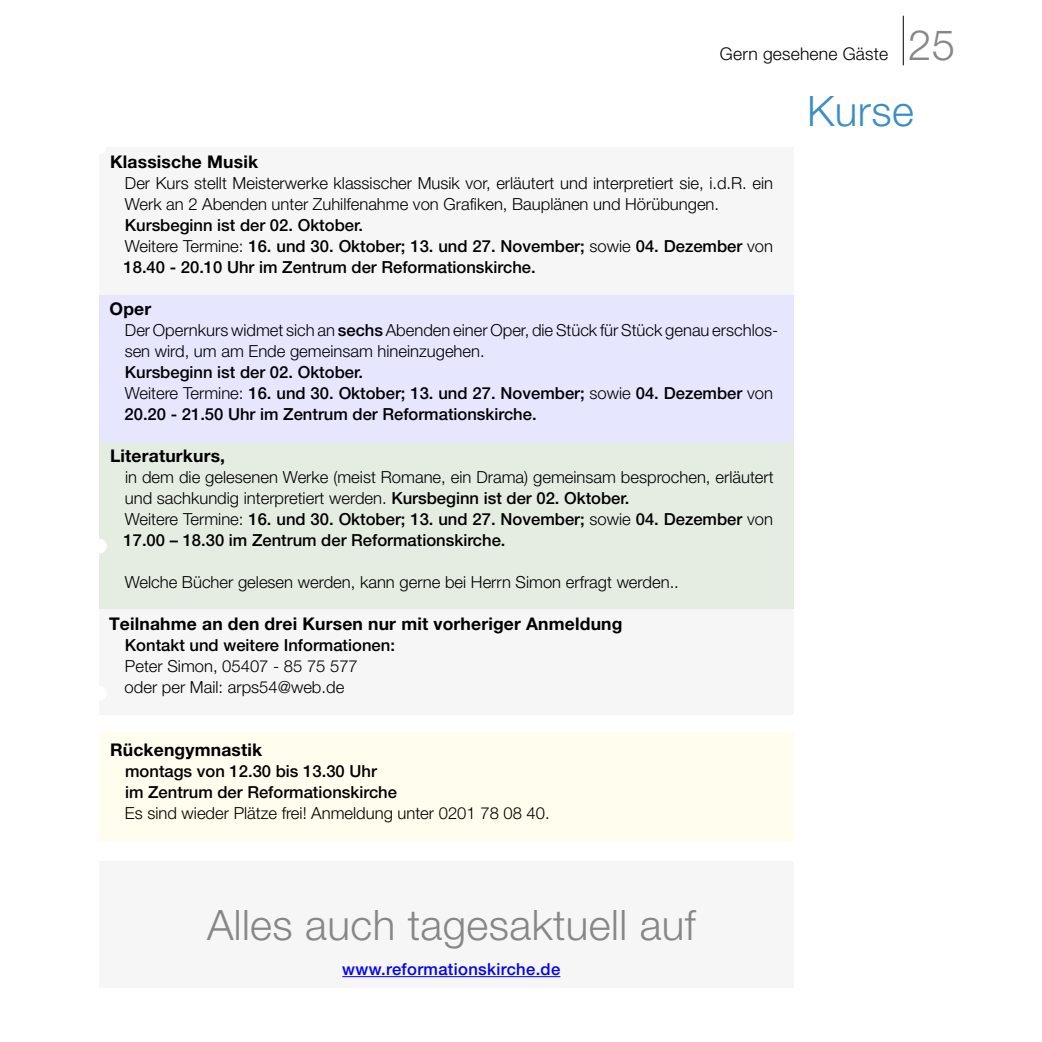
<style>
.page{position:relative;width:1042px;height:1042px;background:#fff}
.page>*{position:absolute;margin:0;border:0;box-sizing:border-box;transform-origin:0 0}
.Fließtext_an_Raster{font:300 42px "Helvetica Neue LT Pro";letter-spacing:.01em;color:#868786}
.Überschrift{font:300 42px "Helvetica Neue LT Pro";letter-spacing:.01em;color:#3d8fc3}
.Fließtext_an_Raster-2{font:700 17.5px "Helvetica Neue LT Pro";letter-spacing:.01em;color:#000}
.t1{font:300 17.5px "Helvetica Neue LT Pro";letter-spacing:.01em;color:#000}
.Fließtext_an_Raster-3{font:300 16.62px/21px "Helvetica Neue LT Pro";color:#000}
.Fließtext_an_Raster-4{font:500 16.62px/21px "Helvetica Neue LT Pro";color:#000}
.Fließtext_an_Raster-5{font:500 16.62px "Helvetica Neue LT Pro";letter-spacing:.02em;color:#00f}
.s1{font-weight:300}
.s2{font-weight:500}
</style>
<div class="page">
<hr style="left:903px;top:16px;width:1px;height:49px;background:#000">
<div style="left:99px;top:441px;width:695px;height:168px;background:#e5ede3"></div>
<div style="left:99px;top:294px;width:695px;height:147px;background:#e6e6ff"></div>
<div style="left:99px;top:147px;width:695px;height:147px;background:#f6f6f6"></div>
<div style="left:99px;top:609px;width:695px;height:105px;background:#f6f6f6"></div>
<svg style="left:99px;top:539px;width:8px;height:15px"></svg>
<div style="left:99px;top:732px;width:695px;height:108px;background:#fffded"></div>
<div style="left:99px;top:861px;width:695px;height:126px;background:#f6f6f6"></div>
<hr style="left:342px;top:976px;width:218px;height:1px;background:#00f">
<p class="t1" style="left:720px;top:43px;width:170px">Gern gesehene Gäste</p>
<h1 class="Fließtext_an_Raster" style="left:908px;top:20px;width:49px">25</h1>
<p class="Fließtext_an_Raster-2" style="left:110px;top:151px;width:150px">Klassische Musik</p>
<p class="Fließtext_an_Raster-3" style="left:125px;top:172px;width:650px">Der Kurs stellt Meisterwerke klassischer Musik vor, erläutert und interpretiert sie, i.d.R. ein<br>Werk an 2 Abenden unter Zuhilfenahme von Grafiken, Bauplänen und Hörübungen.</p>
<p class="Fließtext_an_Raster-4" style="left:125px;top:214px;width:240px">Kursbeginn ist der 02. Oktober.</p>
<p class="Fließtext_an_Raster-4" style="left:124px;top:235px;width:651px"><span class="s1">Weitere Termine:</span> 16. und 30. Oktober; 13. und 27. November; <span class="s1">sowie</span> 04. Dezember <span class="s1">von<br></span>18.40 - 20.10 Uhr im Zentrum der Reformationskirche.</p>
<p class="Fließtext_an_Raster-2" style="left:110px;top:298px;width:43px">Oper</p>
<p class="Fließtext_an_Raster-3" style="left:125px;top:319px;width:655px">Der Opernkurs widmet sich an <span class="s2">sechs</span> Abenden einer Oper, die Stück für Stück genau erschlos&shy;sen wird, um am Ende gemeinsam hineinzugehen.</p>
<p class="Fließtext_an_Raster-4" style="left:125px;top:361px;width:240px">Kursbeginn ist der 02. Oktober.</p>
<p class="Fließtext_an_Raster-4" style="left:125px;top:382px;width:650px"><span class="s1">Weitere Termine:</span> 16. und 30. Oktober; 13. und 27. November; <span class="s1">sowie</span> 04. Dezember <span class="s1">von<br></span>20.20 - 21.50 Uhr im Zentrum der Reformationskirche.</p>
<p class="Fließtext_an_Raster-2" style="left:110px;top:445px;width:117px">Literaturkurs,</p>
<p class="Fließtext_an_Raster-3" style="left:125px;top:466px;width:650px">in dem die gelesenen Werke (meist Romane, ein Drama) gemeinsam besprochen, erläutert und sachkundig interpretiert werden. <span class="s2">Kursbeginn ist der 02. Oktober.</span></p>
<p class="Fließtext_an_Raster-4" style="left:124px;top:508px;width:651px"><span class="s1">Weitere Termine:</span> 16. und 30. Oktober; 13. und 27. November; <span class="s1">sowie</span> 04. Dezember <span class="s1">von<br></span>17.00 – 18.30 im Zentrum der Reformationskirche.</p>
<p class="Fließtext_an_Raster-3" style="left:125px;top:571px;width:556px">Welche Bücher gelesen werden, kann gerne bei Herrn Simon erfragt werden..</p>
<p class="Fließtext_an_Raster-2" style="left:109px;top:613px;width:515px">Teilnahme an den drei Kursen nur mit vorheriger Anmeldung</p>
<p class="Fließtext_an_Raster-4" style="left:125px;top:634px;width:272px">Kontakt und weitere Informationen:</p>
<p class="Fließtext_an_Raster-3" style="left:125px;top:655px;width:234px">Peter Simon, 05407 - 85 75 577</p>
<p class="Fließtext_an_Raster-3" style="left:125px;top:676px;width:221px">oder per Mail: arps54@web.de</p>
<p class="Fließtext_an_Raster-2" style="left:110px;top:739px;width:154px">Rückengymnastik</p>
<p class="Fließtext_an_Raster-4" style="left:125px;top:760px;width:253px">montags von 12.30 bis 13.30 Uhr</p>
<p class="Fließtext_an_Raster-4" style="left:125px;top:781px;width:273px">im Zentrum der Reformationskirche</p>
<p class="Fließtext_an_Raster-3" style="left:125px;top:802px;width:426px">Es sind wieder Plätze frei! Anmeldung unter 0201 78 08 40.</p>
<p class="Überschrift" style="left:807px;top:85px;width:108px">Kurse</p>
<p class="Fließtext_an_Raster" style="left:207px;top:899px;width:490px">Alles auch tagesaktuell auf</p>
<p class="Fließtext_an_Raster-5" style="left:342px;top:959px;width:220px">www.reformationskirche.de</p>
</div>
